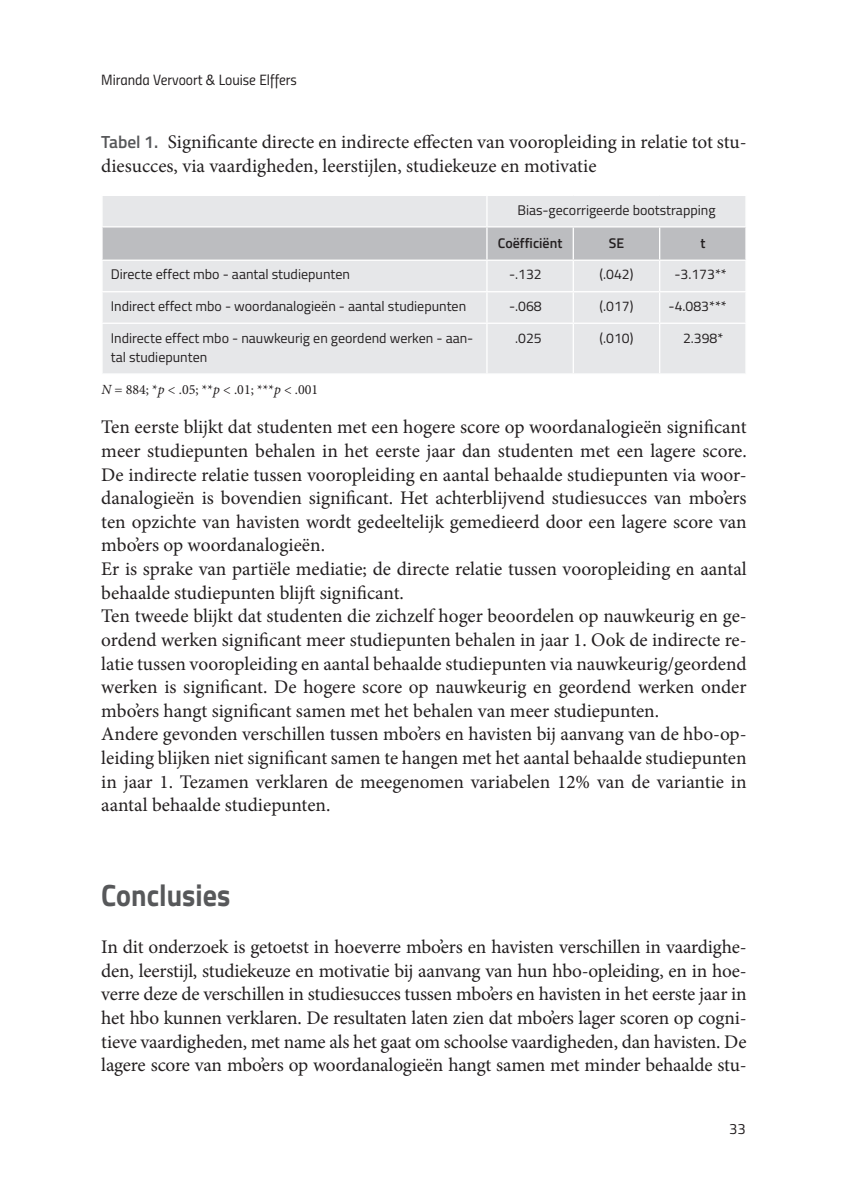
<style>
.page{position:relative;width:848px;height:1195px;background:#fff}
.page>*{position:absolute;margin:0;border:0;box-sizing:border-box;transform-origin:0 0}
.t1{font:700 30.8px "Titillium Web";color:#57585a;scale:.91 1}
.t2{font:19.25px/23.6px "Minion Pro";color:#231f20}
.t3{font:14.88px "Titillium Regular Upright";color:#231f20}
.t4{font:14px/19.2px "Titillium";color:#231f20}
.t5{font:14px "Minion Pro";color:#231f20}
.t6{font:600 14px "Titillium Web";color:#231f20}
.s1{font-family:"Titillium Web";font-weight:600;font-size:17.5px;color:#57585a}
.s2{font-style:italic}
</style>
<div class="page">
<div style="left:103px;top:196px;width:642px;height:177px;background:#e6e7e9"></div>
<div style="left:103px;top:227px;width:642px;height:32px;background:#bcbdc0"></div>
<hr style="left:486px;top:196px;width:1px;height:30px;background:#fff">
<hr style="left:486px;top:227px;width:1px;height:32px;background:#fff">
<hr style="left:572px;top:227px;width:2px;height:32px;background:#fff">
<hr style="left:659px;top:227px;width:1px;height:32px;background:#fff">
<hr style="left:486px;top:261px;width:1px;height:30px;background:#fff">
<hr style="left:572px;top:261px;width:2px;height:30px;background:#fff">
<hr style="left:659px;top:261px;width:1px;height:30px;background:#fff">
<hr style="left:101px;top:291px;width:386px;height:1px;background:#fff">
<hr style="left:487px;top:291px;width:86px;height:1px;background:#fff">
<hr style="left:486px;top:292px;width:1px;height:30px;background:#fff">
<hr style="left:573px;top:291px;width:86px;height:1px;background:#fff">
<hr style="left:572px;top:292px;width:2px;height:30px;background:#fff">
<hr style="left:659px;top:291px;width:87px;height:1px;background:#fff">
<hr style="left:659px;top:292px;width:1px;height:30px;background:#fff">
<hr style="left:101px;top:322px;width:386px;height:2px;background:#fff">
<hr style="left:487px;top:322px;width:86px;height:2px;background:#fff">
<hr style="left:486px;top:324px;width:1px;height:49px;background:#fff">
<hr style="left:573px;top:322px;width:86px;height:2px;background:#fff">
<hr style="left:572px;top:324px;width:2px;height:49px;background:#fff">
<hr style="left:101px;top:226px;width:386px;height:1px;background:#fff">
<hr style="left:487px;top:226px;width:86px;height:1px;background:#fff">
<hr style="left:573px;top:226px;width:86px;height:1px;background:#fff">
<hr style="left:659px;top:226px;width:87px;height:1px;background:#fff">
<hr style="left:101px;top:259px;width:386px;height:2px;background:#fff">
<hr style="left:487px;top:259px;width:86px;height:2px;background:#fff">
<hr style="left:573px;top:259px;width:86px;height:2px;background:#fff">
<hr style="left:659px;top:259px;width:87px;height:2px;background:#fff">
<hr style="left:659px;top:322px;width:87px;height:2px;background:#fff">
<hr style="left:659px;top:324px;width:1px;height:49px;background:#fff">
<p class="t3" style="left:101px;top:69px;width:197px">Miranda Vervoort &amp; Louise Elffers</p>
<p class="t2" style="left:101px;top:130px;width:646px"><span class="s1">Tabel 1.</span> Significante directe en indirecte effecten van vooropleiding in relatie tot stu&shy;diesucces, via vaardigheden, leerstijlen, studiekeuze en motivatie</p>
<p class="t4" style="left:517px;top:199px;width:200px">Bias-gecorrigeerde bootstrapping</p>
<p class="t6" style="left:498px;top:232px;width:66px">Coëfficiënt</p>
<p class="t6" style="left:608px;top:232px;width:17px">SE</p>
<p class="t6" style="left:700px;top:232px;width:7px">t</p>
<p class="t4" style="left:111px;top:264px;width:241px">Directe effect mbo - aantal studiepunten</p>
<p class="t4" style="left:509px;top:264px;width:34px">-.132</p>
<p class="t4" style="left:599px;top:264px;width:35px">(.042)</p>
<p class="t4" style="left:674px;top:264px;width:54px">-3.173**</p>
<p class="t4" style="left:111px;top:296px;width:357px">Indirect effect mbo - woordanalogieën - aantal studiepunten</p>
<p class="t4" style="left:509px;top:296px;width:34px">-.068</p>
<p class="t4" style="left:599px;top:296px;width:35px">(.017)</p>
<p class="t4" style="left:668px;top:296px;width:60px">-4.083***</p>
<p class="t4" style="left:111px;top:327px;width:364px">Indirecte effect mbo - nauwkeurig en geordend werken - aan&shy;tal studiepunten</p>
<p class="t4" style="left:515px;top:327px;width:28px">.025</p>
<p class="t4" style="left:599px;top:327px;width:35px">(.010)</p>
<p class="t4" style="left:682px;top:327px;width:42px">2.398*</p>
<p class="t5" style="left:101px;top:380px;width:218px"><span class="s2">N</span> = 884; *<span class="s2">p</span> &lt; .05; **<span class="s2">p</span> &lt; .01; ***<span class="s2">p</span> &lt; .001</p>
<p class="t2" style="left:101px;top:415px;width:646px">Ten eerste blijkt dat studenten met een hogere score op woordanalogieën significant meer studiepunten behalen in het eerste jaar dan studenten met een lagere score.<br>De indirecte relatie tussen vooropleiding en aantal behaalde studiepunten via woor&shy;danalogieën is bovendien significant. Het achterblijvend studiesucces van mbo’ers ten opzichte van havisten wordt gedeeltelijk gemedieerd door een lagere score van mbo’ers op woordanalogieën.<br>Er is sprake van partiële mediatie; de directe relatie tussen vooropleiding en aantal behaalde studiepunten blijft significant.<br>Ten tweede blijkt dat studenten die zichzelf hoger beoordelen op nauwkeurig en ge&shy;ordend werken significant meer studiepunten behalen in jaar 1. Ook de indirecte re&shy;latie tussen vooropleiding en aantal behaalde studiepunten via nauwkeurig/geordend werken is significant. De hogere score op nauwkeurig en geordend werken onder mbo’ers hangt significant samen met het behalen van meer studiepunten.<br>Andere gevonden verschillen tussen mbo’ers en havisten bij aanvang van de hbo-op&shy;leiding blijken niet significant samen te hangen met het aantal behaalde studiepunten in jaar 1. Tezamen verklaren de meegenomen variabelen 12% van de variantie in aantal behaalde studiepunten.</p>
<h1 class="t1" style="left:101px;top:871px;width:143px">Conclusies</h1>
<p class="t2" style="left:101px;top:935px;width:646px;text-align:justify">In dit onderzoek is getoetst in hoeverre mbo’ers en havisten verschillen in vaardighe&shy;den, leerstijl, studiekeuze en motivatie bij aanvang van hun hbo-opleiding, en in hoe&shy;verre deze de verschillen in studiesucces tussen mbo’ers en havisten in het eerste jaar in het hbo kunnen verklaren. De resultaten laten zien dat mbo’ers lager scoren op cogni&shy;tieve vaardigheden, met name als het gaat om schoolse vaardigheden, dan havisten. De lagere score van mbo’ers op woordanalogieën hangt samen met minder behaalde stu-</p>
<p class="t3" style="left:729px;top:1118px;width:18px">33</p>
</div>
